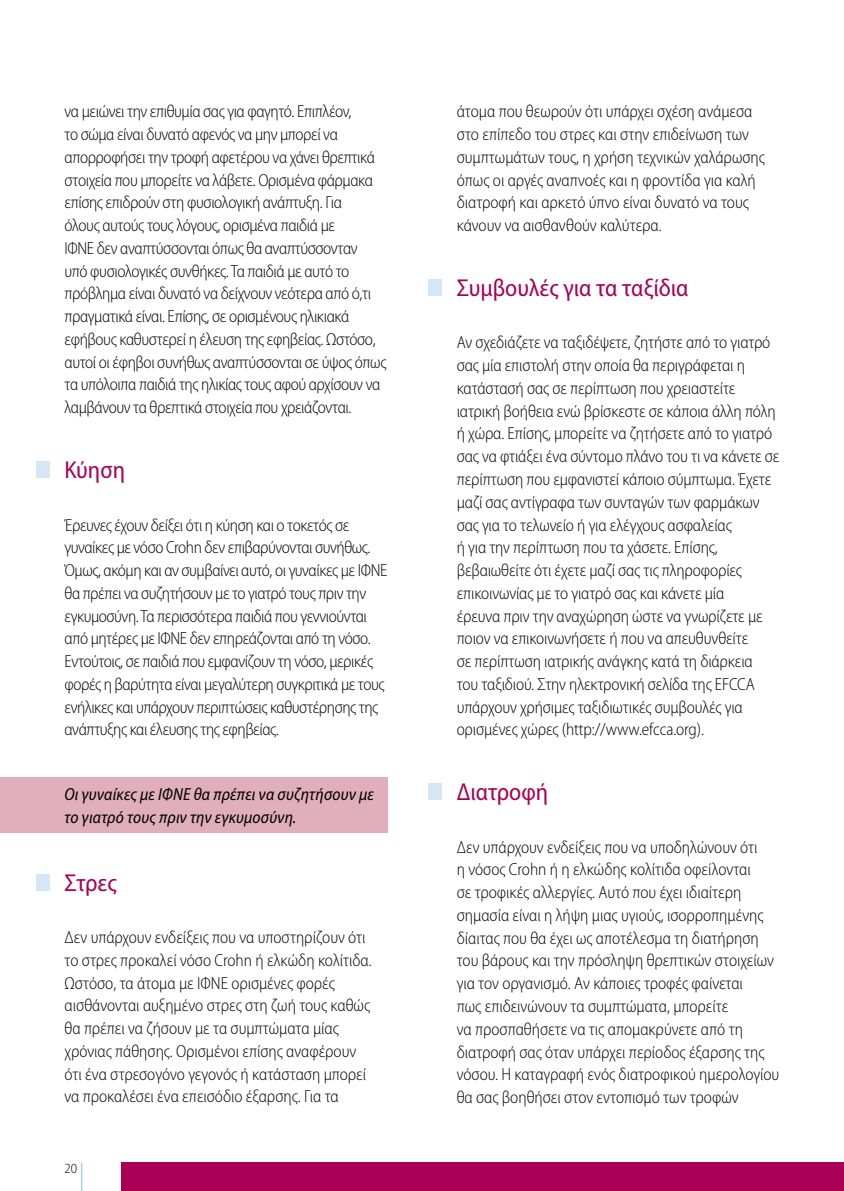
<style>
.page{position:relative;width:844px;height:1191px;background:#fff}
.page>*{position:absolute;margin:0;border:0;box-sizing:border-box;transform-origin:0 0}
.t1{font:semi-condensed 24.5px "Myriad Pro";color:#a90056}
.t2{font:300 semi-condensed 17.5px/22.8px "Myriad Pro";letter-spacing:-.005em;color:#000}
.t3{font:300 semi-condensed 17.5px/22.8px "Myriad Pro";letter-spacing:-.025em;color:#000}
.t4{font:italic semi-condensed 17.5px/22.8px "Myriad Pro";letter-spacing:.01em;color:#000}
.t5{font:300 semi-condensed 14px "Myriad Pro";color:#000}
</style>
<div class="page">
<div style="left:121px;top:1162px;width:722px;height:29px;background:#a90056"></div>
<svg style="left:81px;top:1162px;width:1px;height:29px"></svg>
<hr style="left:843px;top:891px;width:1px;height:130px;background:#a90056">
<div style="left:0;top:777px;width:387px;height:56px;background:#e1aebc"></div>
<div style="left:36px;top:461px;width:14px;height:17px;background:#d5e7f7"></div>
<div style="left:36px;top:874px;width:14px;height:16px;background:#d5e7f7"></div>
<div style="left:428px;top:279px;width:13px;height:17px;background:#d5e7f7"></div>
<div style="left:428px;top:783px;width:13px;height:17px;background:#d5e7f7"></div>
<p class="t2" style="left:64px;top:100px;width:323px">να μειώνει την επιθυμία σας για φαγητό. Επιπλέον,<br>το σώμα είναι δυνατό αφενός να μην μπορεί να απορροφήσει την τροφή αφετέρου να χάνει θρεπτικά στοιχεία που μπορείτε να λάβετε. Ορισμένα φάρμακα επίσης επιδρούν στη φυσιολογική ανάπτυξη. Για<br>όλους αυτούς τους λόγους, ορισμένα παιδιά με<br>ΙΦΝΕ δεν αναπτύσσονται όπως θα αναπτύσσονταν<br>υπό φυσιολογικές συνθήκες. Τα παιδιά με αυτό το πρόβλημα είναι δυνατό να δείχνουν νεότερα από ό,τι πραγματικά είναι. Επίσης, σε ορισμένους ηλικιακά εφήβους καθυστερεί η έλευση της εφηβείας. Ωστόσο, αυτοί οι έφηβοι συνήθως αναπτύσσονται σε ύψος όπως τα υπόλοιπα παιδιά της ηλικίας τους αφού αρχίσουν να λαμβάνουν τα θρεπτικά στοιχεία που χρειάζονται.</p>
<h1 class="t1" style="left:64px;top:456px;width:62px">Κύηση</h1>
<p class="t3" style="left:64px;top:513px;width:324px">Έρευνες έχουν δείξει ότι η κύηση και ο τοκετός σε γυναίκες με νόσο Crohn δεν επιβαρύνονται συνήθως.<br>Όμως, ακόμη και αν συμβαίνει αυτό, οι γυναίκες με ΙΦΝΕ θα πρέπει να συζητήσουν με το γιατρό τους πριν την εγκυμοσύνη. Τα περισσότερα παιδιά που γεννιούνται από μητέρες με ΙΦΝΕ δεν επηρεάζονται από τη νόσο.<br>Εντούτοις, σε παιδιά που εμφανίζουν τη νόσο, μερικές φορές η βαρύτητα είναι μεγαλύτερη συγκριτικά με τους ενήλικες και υπάρχουν περιπτώσεις καθυστέρησης της ανάπτυξης και έλευσης της εφηβείας.</p>
<p class="t4" style="left:64px;top:783px;width:311px">Οι γυναίκες με ΙΦΝΕ θα πρέπει να συζητήσουν με το γιατρό τους πριν την εγκυμοσύνη.</p>
<h1 class="t1" style="left:64px;top:869px;width:54px">Στρες</h1>
<p class="t2" style="left:64px;top:926px;width:308px">Δεν υπάρχουν ενδείξεις που να υποστηρίζουν ότι το στρες προκαλεί νόσο Crohn ή ελκώδη κολίτιδα.<br>Ωστόσο, τα άτομα με ΙΦΝΕ ορισμένες φορές αισθάνονται αυξημένο στρες στη ζωή τους καθώς θα πρέπει να ζήσουν με τα συμπτώματα μίας χρόνιας πάθησης. Ορισμένοι επίσης αναφέρουν ότι ένα στρεσογόνο γεγονός ή κατάσταση μπορεί να προκαλέσει ένα επεισόδιο έξαρσης. Για τα</p>
<p class="t5" style="left:64px;top:1160px;width:14px">20</p>
<p class="t2" style="left:456px;top:100px;width:309px">άτομα που θεωρούν ότι υπάρχει σχέση ανάμεσα στο επίπεδο του στρες και στην επιδείνωση των συμπτωμάτων τους, η χρήση τεχνικών χαλάρωσης όπως οι αργές αναπνοές και η φροντίδα για καλή διατροφή και αρκετό ύπνο είναι δυνατό να τους κάνουν να αισθανθούν καλύτερα.</p>
<h1 class="t1" style="left:456px;top:274px;width:233px">Συμβουλές για τα ταξίδια</h1>
<p class="t2" style="left:456px;top:331px;width:324px">Αν σχεδιάζετε να ταξιδέψετε, ζητήστε από το γιατρό σας μία επιστολή στην οποία θα περιγράφεται η κατάστασή σας σε περίπτωση που χρειαστείτε ιατρική βοήθεια ενώ βρίσκεστε σε κάποια άλλη πόλη ή χώρα. Επίσης, μπορείτε να ζητήσετε από το γιατρό σας να φτιάξει ένα σύντομο πλάνο του τι να κάνετε σε περίπτωση που εμφανιστεί κάποιο σύμπτωμα. Έχετε μαζί σας αντίγραφα των συνταγών των φαρμάκων σας για το τελωνείο ή για ελέγχους ασφαλείας<br>ή για την περίπτωση που τα χάσετε. Επίσης, βεβαιωθείτε ότι έχετε μαζί σας τις πληροφορίες επικοινωνίας με το γιατρό σας και κάνετε μία<br>έρευνα πριν την αναχώρηση ώστε να γνωρίζετε με ποιον να επικοινωνήσετε ή που να απευθυνθείτε<br>σε περίπτωση ιατρικής ανάγκης κατά τη διάρκεια<br>του ταξιδιού. Στην ηλεκτρονική σελίδα της EFCCA υπάρχουν χρήσιμες ταξιδιωτικές συμβουλές για ορισμένες χώρες (http://www.efcca.org).</p>
<h1 class="t1" style="left:456px;top:778px;width:93px">Διατροφή</h1>
<p class="t2" style="left:456px;top:836px;width:324px">Δεν υπάρχουν ενδείξεις που να υποδηλώνουν ότι<br>η νόσος Crohn ή η ελκώδης κολίτιδα οφείλονται<br>σε τροφικές αλλεργίες. Αυτό που έχει ιδιαίτερη σημασία είναι η λήψη μιας υγιούς, ισορροπημένης δίαιτας που θα έχει ως αποτέλεσμα τη διατήρηση του βάρους και την πρόσληψη θρεπτικών στοιχείων για τον οργανισμό. Αν κάποιες τροφές φαίνεται<br>πως επιδεινώνουν τα συμπτώματα, μπορείτε<br>να προσπαθήσετε να τις απομακρύνετε από τη διατροφή σας όταν υπάρχει περίοδος έξαρσης της νόσου. Η καταγραφή ενός διατροφικού ημερολογίου θα σας βοηθήσει στον εντοπισμό των τροφών</p>
</div>
